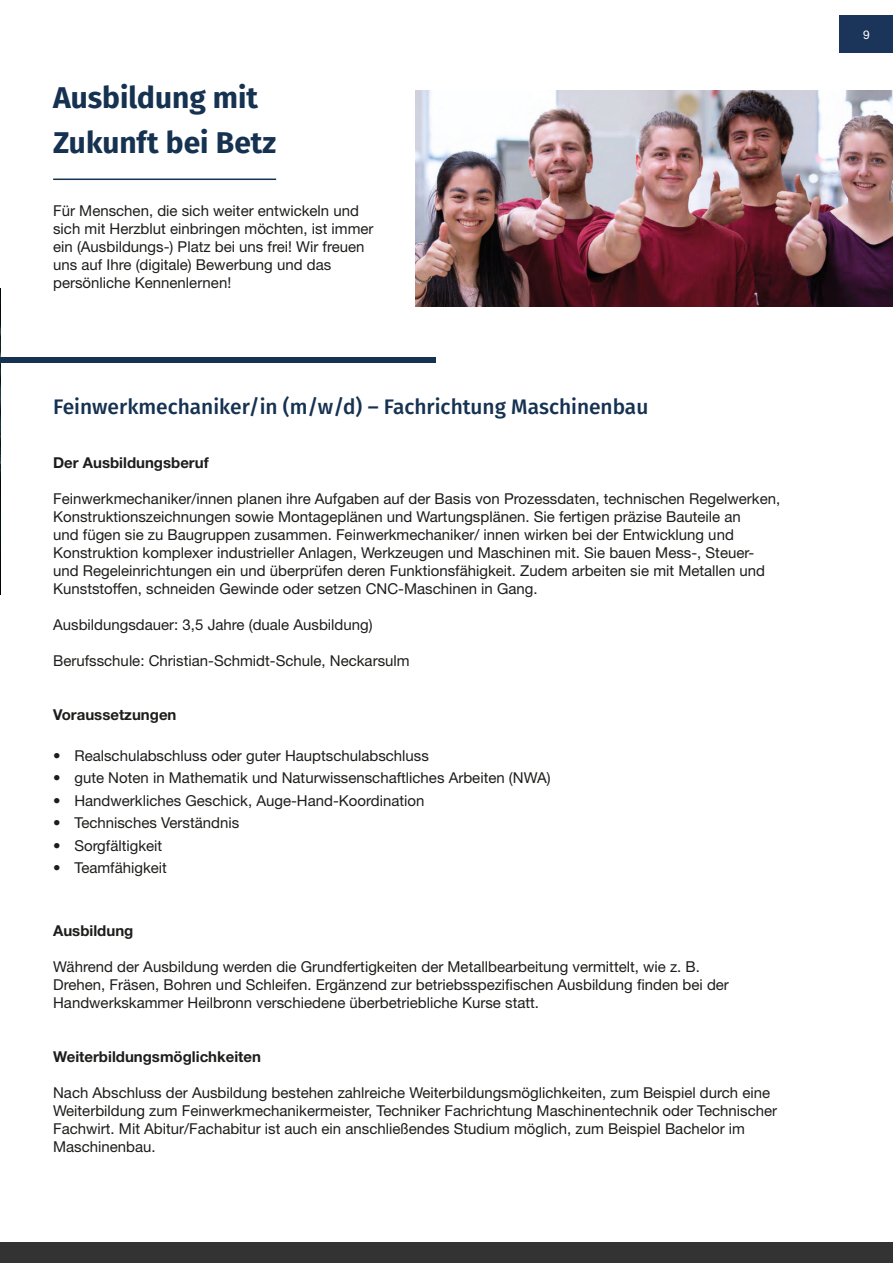
<style>
.page{position:relative;width:893px;height:1263px;background:#fff}
.page>*{position:absolute;margin:0;border:0;box-sizing:border-box;transform-origin:0 0}
.t1{font:700 30px/45px "Fira Sans";color:#163251}
.t2{font:500 21px "Fira Sans";color:#163251}
.t3{font:15px/18px "Helvetica Neue LT Std";color:#1d1d1b}
.t4{font:700 15px "Helvetica Neue LT Std";color:#1d1d1b}
.t5{font:12px "Helvetica Neue LT Std";color:#fff}
</style>
<div class="page">
<div style="left:0;top:1242px;width:893px;height:21px;background:#343333"></div>
<div style="left:840px;top:15px;width:53px;height:38px;background:#1b345a"></div>
<hr style="left:53px;top:179px;width:223px;height:1px;background:#163251">
<img style="left:415px;top:90px;width:478px;height:216px">
<img style="left:0;top:288px;width:1px;height:306px">
<div style="left:0;top:357px;width:436px;height:6px;background:#163251"></div>
<h1 class="t1" style="left:53px;top:73px;width:224px">Ausbildung mit<br>Zukunft bei Betz</h1>
<p class="t3" style="left:53px;top:201px;width:322px">Für Menschen, die sich weiter entwickeln und sich mit Herzblut einbringen möchten, ist immer ein (Ausbildungs-) Platz bei uns frei! Wir freuen uns auf Ihre (digitale) Bewerbung und das persönliche Kennenlernen!</p>
<h2 class="t2" style="left:53px;top:390px;width:597px">Feinwerkmechaniker/in (m/w/d) – Fachrichtung Maschinenbau</h2>
<p class="t4" style="left:53px;top:453px;width:157px">Der Ausbildungsberuf</p>
<p class="t3" style="left:53px;top:489px;width:729px">Feinwerkmechaniker/innen planen ihre Aufgaben auf der Basis von Prozessdaten, technischen Regelwerken, Konstruktionszeichnungen sowie Montageplänen und Wartungsplänen. Sie fertigen präzise Bauteile an<br>und fü gen sie zu Baugruppen zusammen. Feinwerkmechaniker/ innen wirken bei der Entwicklung und Konstruktion komplexer industrieller Anlagen, Werkzeugen und Maschinen mit. Sie bauen Mess-, Steuer&shy;und Regeleinrichtungen ein und ü berprü fen deren Funktionsfähigkeit. Zudem arbeiten sie mit Metallen und Kunststoffen, schneiden Gewinde oder setzen CNC-Maschinen in Gang.</p>
<p class="t3" style="left:53px;top:615px;width:321px">Ausbildungsdauer: 3,5 Jahre (duale Ausbildung)</p>
<p class="t3" style="left:53px;top:651px;width:358px">Berufsschule: Christian-Schmidt-Schule, Neckarsulm</p>
<p class="t4" style="left:53px;top:705px;width:125px">Voraussetzungen</p>
<p class="t3" style="left:53px;top:746px;width:377px">• Realschulabschluss oder guter Hauptschulabschluss</p>
<p class="t3" style="left:53px;top:768px;width:499px">• gute Noten in Mathematik und Naturwissenschaftliches Arbeiten (NWA)</p>
<p class="t3" style="left:53px;top:791px;width:373px">• Handwerkliches Geschick, Auge-Hand-Koordination</p>
<p class="t3" style="left:53px;top:813px;width:188px">• Technisches Verständnis</p>
<p class="t3" style="left:53px;top:836px;width:111px">• Sorgfältigkeit</p>
<p class="t3" style="left:53px;top:858px;width:115px">• Teamfähigkeit</p>
<p class="t4" style="left:53px;top:921px;width:82px">Ausbildung</p>
<p class="t3" style="left:53px;top:957px;width:677px">Während der Ausbildung werden die Grundfertigkeiten der Metallbearbeitung vermittelt, wie z. B.<br>Drehen, Fräsen, Bohren und Schleifen. Ergänzend zur betriebsspezifischen Ausbildung finden bei der<br>Handwerkskammer Heilbronn verschiedene ü berbetriebliche Kurse statt.</p>
<p class="t4" style="left:53px;top:1047px;width:209px">Weiterbildungsmöglichkeiten</p>
<p class="t3" style="left:53px;top:1083px;width:726px">Nach Abschluss der Ausbildung bestehen zahlreiche Weiterbildungsmöglichkeiten, zum Beispiel durch eine Weiterbildung zum Feinwerkmechanikermeister, Techniker Fachrichtung Maschinentechnik oder Technischer Fachwirt. Mit Abitur/Fachabitur ist auch ein anschließendes Studium möglich, zum Beispiel Bachelor im Maschinenbau.</p>
<p class="t5" style="left:863px;top:27px;width:8px">9</p>
</div>
